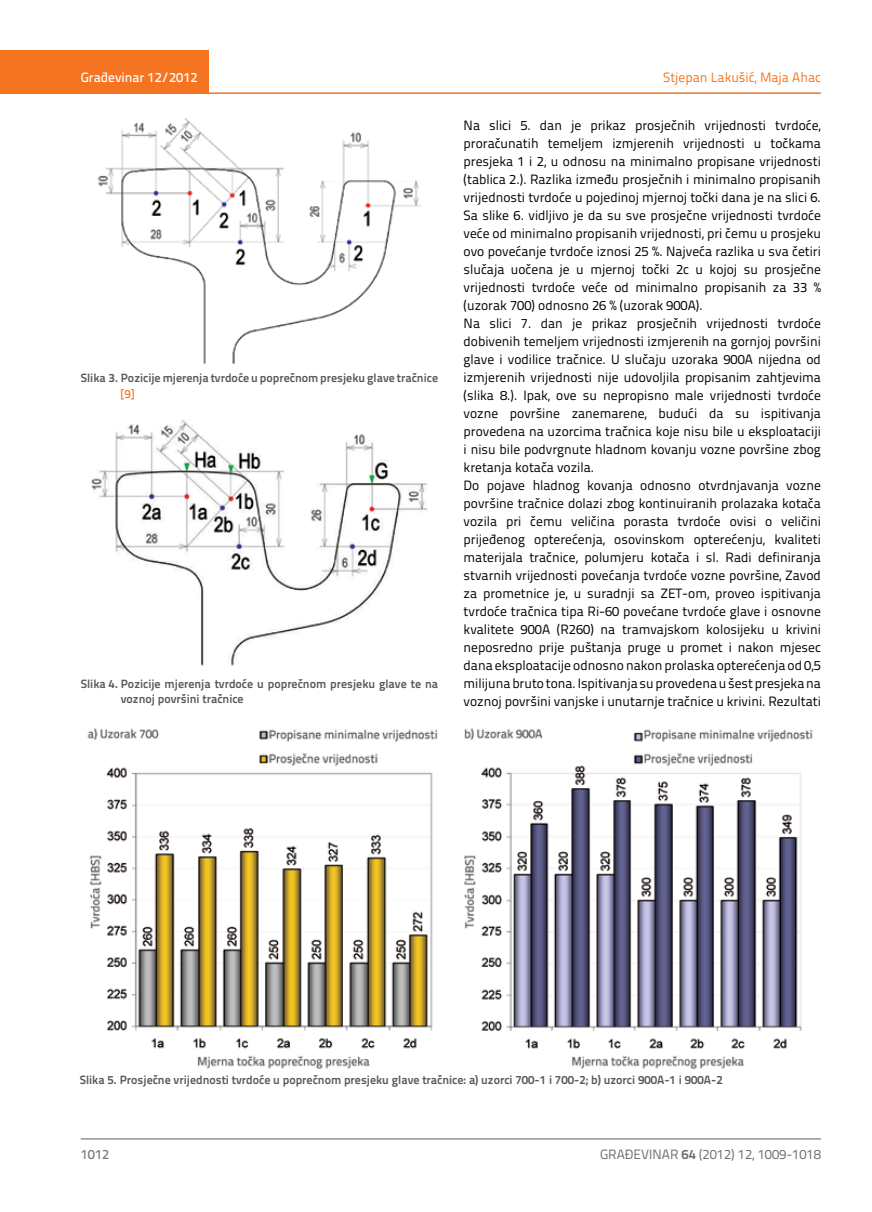
<style>
.page{position:relative;width:872px;height:1212px;background:#fff}
.page>*{position:absolute;margin:0;border:0;box-sizing:border-box;transform-origin:0 0}
.t1{font:13.5px/18px "Titillium Text 22 L";color:#000}
.t2{font:13.5px "Titillium Text 22 L";color:#6d6e71}
.t3{font:13.5px "Titillium Text 22 L";color:#f47421}
.t4{font:500 13.5px "Titillium Text 22 L";color:#fff}
.t5{font:500 13.5px "Titillium Text 22 L";color:#797a7d}
.t6{font:700 12px/15px "Titillium Text 22 L";color:#58595b}
.t7{font:500 12px "Titillium Text 22 L";color:#f47421}
.s1{font-weight:700}
</style>
<div class="page">
<div style="left:0;top:50px;width:208px;height:44px;background:#f47421"></div>
<hr style="left:0;top:92px;width:821px;height:2px;background:#f47421">
<hr style="left:81px;top:1139px;width:740px;height:1px;background:#58595b">
<img style="left:97px;top:117px;width:324px;height:247px">
<img style="left:91px;top:420px;width:337px;height:246px">
<img style="left:87px;top:728px;width:726px;height:341px">
<p class="t4" style="left:81px;top:67px;width:118px">Građevinar 12/2012</p>
<p class="t6" style="left:81px;top:369px;width:359px">Slika 3. Pozicije mjerenja tvrdoće u poprečnom presjeku glave tračnice</p>
<p class="t7" style="left:121px;top:385px;width:15px">[9]</p>
<p class="t6" style="left:121px;top:676px;width:319px;text-indent:-40px">Slika 4. Pozicije mjerenja tvrdoće u poprečnom presjeku glave te na voznoj površini tračnice</p>
<p class="t3" style="left:663px;top:68px;width:159px">Stjepan Lakušić, Maja Ahac</p>
<p class="t1" style="left:463px;top:115px;width:359px">Na slici 5. dan je prikaz prosječnih vrijednosti tvrdoće, proračunatih temeljem izmjerenih vrijednosti u točkama presjeka 1 i 2, u odnosu na minimalno propisane vrijednosti (tablica 2.). Razlika između prosječnih i minimalno propisanih vrijednosti tvrdoće u pojedinoj mjernoj točki dana je na slici 6.<br>Sa slike 6. vidljivo je da su sve prosječne vrijednosti tvrdoće veće od minimalno propisanih vrijednosti, pri čemu u prosjeku ovo povećanje tvrdoće iznosi 25 %. Najveća razlika u sva četiri slučaja uočena je u mjernoj točki 2c u kojoj su prosječne vrijednosti tvrdoće veće od minimalno propisanih za 33 % (uzorak 700) odnosno 26 % (uzorak 900A).<br>Na slici 7. dan je prikaz prosječnih vrijednosti tvrdoće dobivenih temeljem vrijednosti izmjerenih na gornjoj površini glave i vodilice tračnice. U slučaju uzoraka 900A nijedna od izmjerenih vrijednosti nije udovoljila propisanim zahtjevima (slika 8.). Ipak, ove su nepropisno male vrijednosti tvrdoće vozne površine zanemarene, budući da su ispitivanja provedena na uzorcima tračnica koje nisu bile u eksploataciji i nisu bile podvrgnute hladnom kovanju vozne površine zbog kretanja kotača vozila.<br>Do pojave hladnog kovanja odnosno otvrdnjavanja vozne površine tračnice dolazi zbog kontinuiranih prolazaka kotača vozila pri čemu veličina porasta tvrdoće ovisi o veličini prijeđenog opterećenja, osovinskom opterećenju, kvaliteti materijala tračnice, polumjeru kotača i sl. Radi definiranja stvarnih vrijednosti povećanja tvrdoće vozne površine, Zavod za prometnice je, u suradnji sa ZET-om, proveo ispitivanja tvrdoće tračnica tipa Ri-60 povećane tvrdoće glave i osnovne kvalitete 900A (R260) na tramvajskom kolosijeku u krivini neposredno prije puštanja pruge u promet i nakon mjesec dana eksploatacije odnosno nakon prolaska opterećenja od 0,5 milijuna bruto tona. Ispitivanja su provedena u šest presjeka na voznoj površini vanjske i unutarnje tračnice u krivini. Rezultati</p>
<p class="t6" style="left:80px;top:1072px;width:644px">Slika 5. Prosječne vrijednosti tvrdoće u poprečnom presjeku glave tračnice: a) uzorci 700-1 i 700-2; b) uzorci 900A-1 i 900A-2</p>
<p class="t5" style="left:81px;top:1144px;width:30px">1012</p>
<p class="t2" style="left:600px;top:1144px;width:222px">GRAĐEVINAR <span class="s1">64</span> (2012) 12, 1009-1018</p>
</div>
